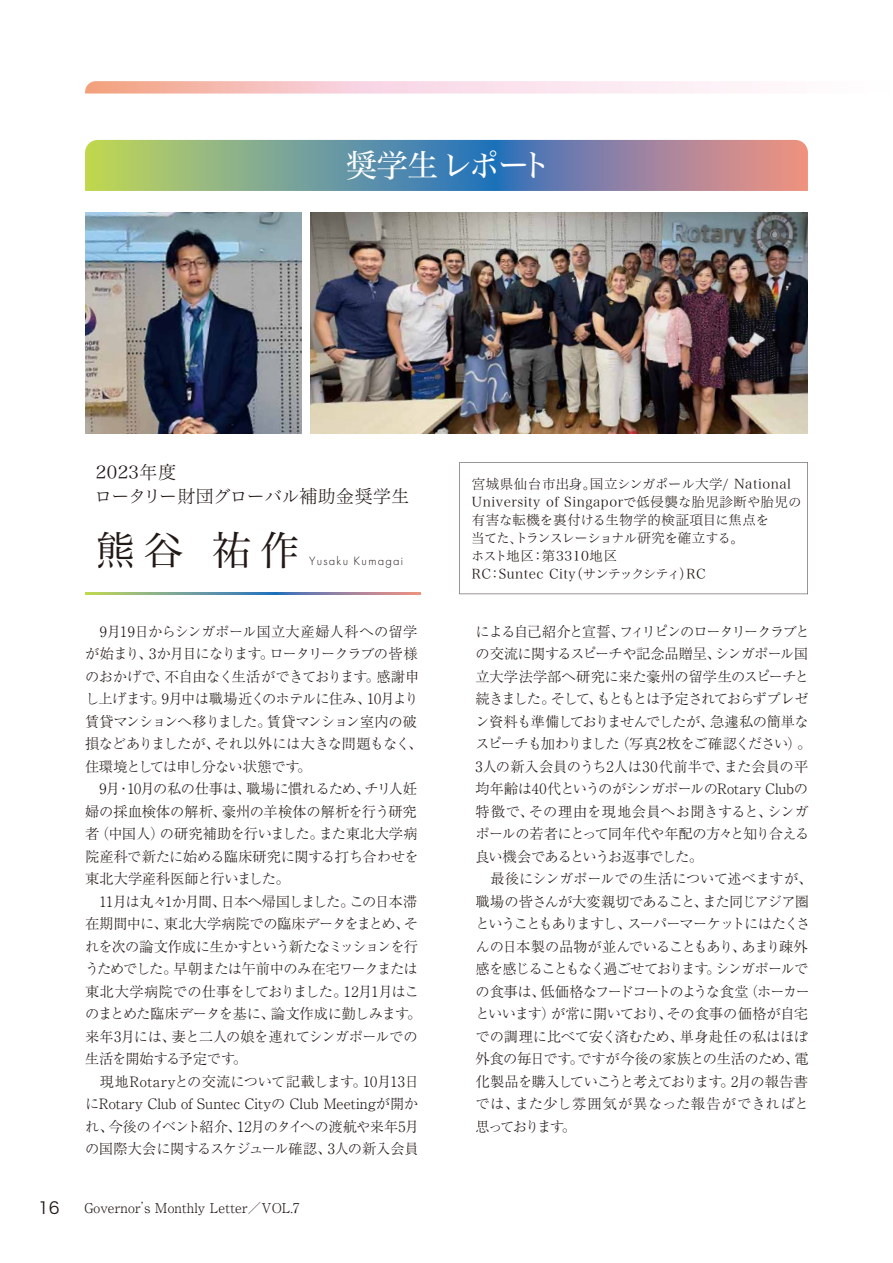
<style>
.page{position:relative;width:893px;height:1263px;background:#fff}
.page>*{position:absolute;margin:0;border:0;box-sizing:border-box;transform-origin:0 0}
.t1{font:39.6px "Hira Min Std W3";color:#221815}
.t2{font:31.5px "Hira Min Std W4";letter-spacing:-.05em;color:#fff}
.t3{font:18px/24px "Hira Min Std W2";letter-spacing:.02em;color:#221815}
.t4{font:16.5px "Hira Kaku Std N W3";color:#221815}
.t5{font:300 14.25px/22.5px "Ryumin Pro";letter-spacing:-.035em;color:#221815}
.t6{font:13.5px/18px "Hira Min Std W2";letter-spacing:.04em;color:#221815}
.t7{font:300 13.5px "Ryumin Pro";color:#221815}
.t8{font:300 12.45px "Futura PT";letter-spacing:.1em;color:#221815}
</style>
<div class="page">
<svg style="left:459px;top:462px;width:349px;height:132px"></svg>
<svg style="left:85px;top:592px;width:336px;height:2px"></svg>
<img style="left:85px;top:212px;width:217px;height:221px">
<img style="left:310px;top:212px;width:498px;height:221px">
<svg style="left:85px;top:140px;width:723px;height:51px;background:#869697"></svg>
<svg style="left:85px;top:81px;width:667px;height:13px"></svg>
<h2 class="t2" style="left:346px;top:143px;width:207px">奨学生レポート</h2>
<p class="t3" style="left:95px;top:459px;width:316px">2023年度<br>ロータリー財団グローバル補助金奨学生</p>
<h1 class="t1" style="left:96px;top:521px;width:205px">熊谷 祐作</h1>
<p class="t8" style="left:309px;top:554px;width:95px">Yusaku Kumagai</p>
<p class="t6" style="left:471px;top:474px;width:332px">宮城県仙台市出身。国立シンガポール大学/ National<br>University of Singaporで低侵襲な胎児診断や胎児の有害な転機を裏付ける生物学的検証項目に焦点を<br>当てた、トランスレーショナル研究を確立する。<br>ホスト地区：第3310地区<br>RC：Suntec City（サンテックシティ）RC</p>
<p class="t5" style="left:85px;top:619px;width:339px">　9月19日からシンガポール国立大産婦人科への留学が始まり、3か月目になります。ロータリークラブの皆様のおかげで、不自由なく生活ができております。感謝申し上げます。9月中は職場近くのホテルに住み、10月より賃貸マンションへ移りました。賃貸マンション室内の破損などありましたが、それ以外には大きな問題もなく、住環境としては申し分ない状態です。<br>　9月・10月の私の仕事は、職場に慣れるため、チリ人妊婦の採血検体の解析、豪州の羊検体の解析を行う研究者（中国人）の研究補助を行いました。また東北大学病院産科で新たに始める臨床研究に関する打ち合わせを東北大学産科医師と行いました。<br>　11月は丸々1か月間、日本へ帰国しました。この日本滞在期間中に、東北大学病院での臨床データをまとめ、それを次の論文作成に生かすという新たなミッションを行うためでした。早朝または午前中のみ在宅ワークまたは東北大学病院での仕事をしておりました。12月1月はこのまとめた臨床データを基に、論文作成に勤しみます。来年3月には、妻と二人の娘を連れてシンガポールでの生活を開始する予定です。<br>　現地Rotaryとの交流について記載します。10月13日にRotary Club of Suntec Cityの Club Meetingが開かれ、今後のイベント紹介、12月のタイへの渡航や来年5月の国際大会に関するスケジュール確認、3人の新入会員</p>
<p class="t5" style="left:476px;top:619px;width:338px">による自己紹介と宣誓、フィリピンのロータリークラブとの交流に関するスピーチや記念品贈呈、シンガポール国立大学法学部へ研究に来た豪州の留学生のスピーチと続きました。そして、もともとは予定されておらずプレゼン資料も準備しておりませんでしたが、急遽私の簡単なスピーチも加わりました（写真2枚をご確認ください）。<br>3人の新入会員のうち2人は30代前半で、また会員の平均年齢は40代というのがシンガポールのRotary Clubの特徴で、その理由を現地会員へお聞きすると、シンガポールの若者にとって同年代や年配の方々と知り合える良い機会であるというお返事でした。<br>　最後にシンガポールでの生活について述べますが、職場の皆さんが大変親切であること、また同じアジア圏ということもありますし、スーパーマーケットにはたくさんの日本製の品物が並んでいることもあり、あまり疎外感を感じることもなく過ごせております。シンガポールでの食事は、低価格なフードコートのような食堂（ホーカーといいます）が常に開いており、その食事の価格が自宅での調理に比べて安く済むため、単身赴任の私はほぼ外食の毎日です。ですが今後の家族との生活のため、電化製品を購入していこうと考えております。2月の報告書では、また少し雰囲気が異なった報告ができればと思っております。</p>
<p class="t4" style="left:38px;top:1195px;width:23px">16</p>
<p class="t7" style="left:84px;top:1197px;width:217px">Governor’s Monthly Letter／VOL.7</p>
</div>
